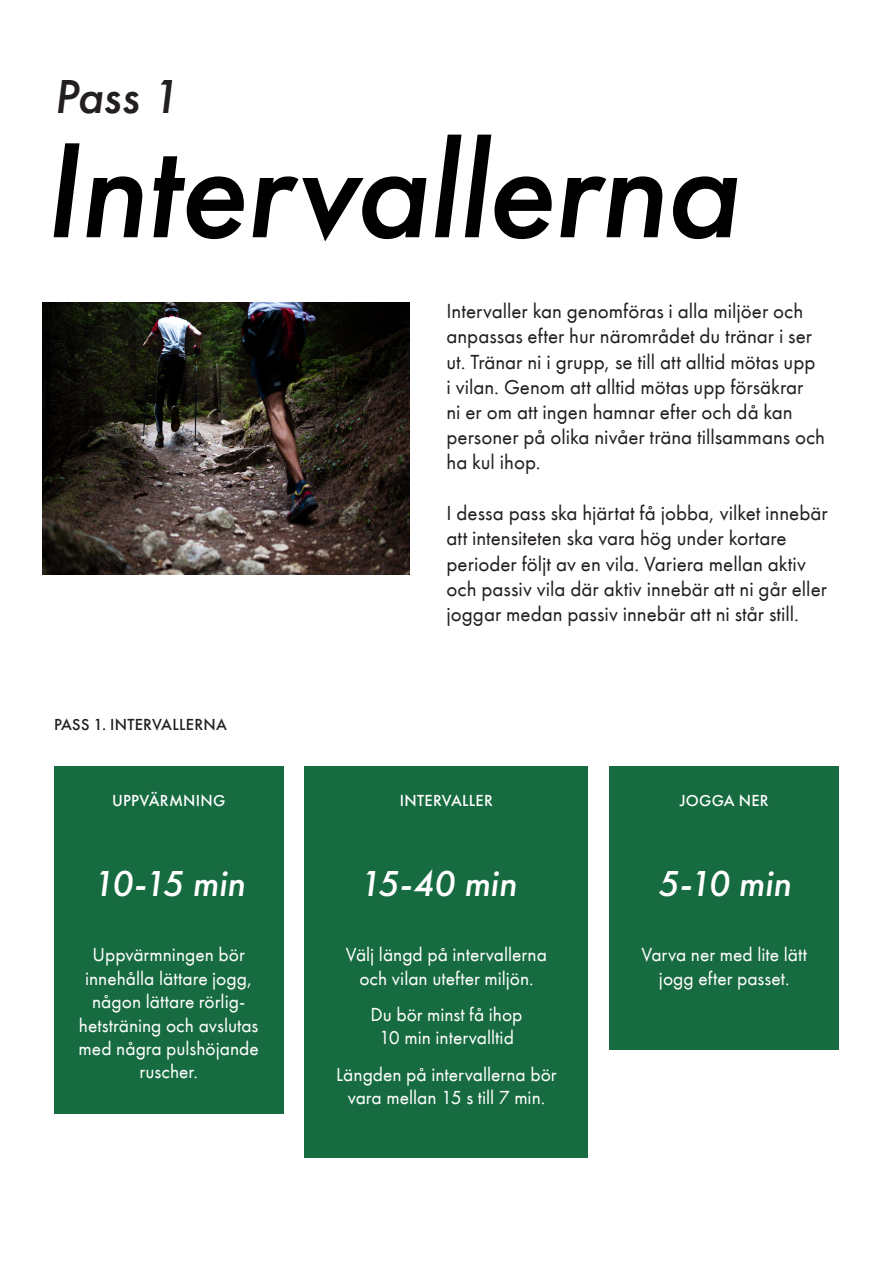
<style>
.page{position:relative;width:893px;height:1263px;background:#fff}
.page>*{position:absolute;margin:0;border:0;box-sizing:border-box;transform-origin:0 0}
.Styckeformat_1{font:italic 500 140.7px "Futura PT";letter-spacing:-.01em;color:#000}
.Styckeformat_3{font:italic 500 49.5px "Futura PT";color:#231f20}
.Styckeformat_3-2{font:italic 500 37.5px "Futura PT";color:#fff}
.Styckeformat_1-2{font:21px/25.2px "Futura PT";color:#231f20}
.Styckeformat_1-3{font:19.5px/23.4px "Futura PT";color:#fff;text-align:center}
.Styckeformat_2{font:500 16.5px "Futura PT";letter-spacing:.02em;color:#fff}
.Styckeformat_2-2{font:500 16.5px "Futura PT";letter-spacing:.015em;color:#231f20}
</style>
<div class="page">
<div style="left:54px;top:766px;width:229px;height:347px;background:#176b40"></div>
<div style="left:305px;top:766px;width:283px;height:391px;background:#176b40"></div>
<div style="left:609px;top:766px;width:230px;height:283px;background:#176b40"></div>
<img style="left:42px;top:302px;width:368px;height:272px">
<p class="Styckeformat_3" style="left:54px;top:66px;width:126px">Pass 1</p>
<p class="Styckeformat_1" style="left:42px;top:103px;width:698px">Intervallerna</p>
<p class="Styckeformat_2-2" style="left:54px;top:715px;width:174px">PASS 1. INTERVALLERNA</p>
<p class="Styckeformat_1-2" style="left:446px;top:298px;width:380px">Intervaller kan genomföras i alla miljöer och anpassas efter hur närområdet du tränar i ser ut. Tränar ni i grupp, se till att alltid mötas upp<br>i vilan. Genom att alltid mötas upp försäkrar<br>ni er om att ingen hamnar efter och då kan personer på olika nivåer träna tillsammans och ha kul ihop.</p>
<p class="Styckeformat_1-2" style="left:446px;top:500px;width:383px">I dessa pass ska hjärtat få jobba, vilket innebär att intensiteten ska vara hög under kortare perioder följt av en vila. Variera mellan aktiv och passiv vila där aktiv innebär att ni går eller joggar medan passiv innebär att ni står still.</p>
<p class="Styckeformat_2" style="left:112px;top:790px;width:115px">UPPVÄRMNING</p>
<p class="Styckeformat_2" style="left:400px;top:790px;width:95px">INTERVALLER</p>
<p class="Styckeformat_2" style="left:680px;top:790px;width:91px">JOGGA NER</p>
<p class="Styckeformat_3-2" style="left:92px;top:860px;width:154px">10-15 min</p>
<p class="Styckeformat_3-2" style="left:359px;top:860px;width:159px">15-40 min</p>
<p class="Styckeformat_3-2" style="left:657px;top:860px;width:135px">5-10 min</p>
<p class="Styckeformat_1-3" style="left:79px;top:943px;width:182px">Uppvärmningen bör innehålla lättare jogg, någon lättare rörlig&shy;hetsträning och avslutas med några pulshöjande ruscher.</p>
<p class="Styckeformat_1-3" style="left:641px;top:943px;width:167px">Varva ner med lite lätt jogg efter passet.</p>
<p class="Styckeformat_1-3" style="left:346px;top:943px;width:203px">Välj längd på intervallerna och vilan utefter miljön.</p>
<p class="Styckeformat_1-3" style="left:370px;top:1003px;width:154px">Du bör minst få ihop<br>10 min intervalltid</p>
<p class="Styckeformat_1-3" style="left:336px;top:1062px;width:222px">Längden på intervallerna bör vara mellan 15 s till 7 min.</p>
</div>
